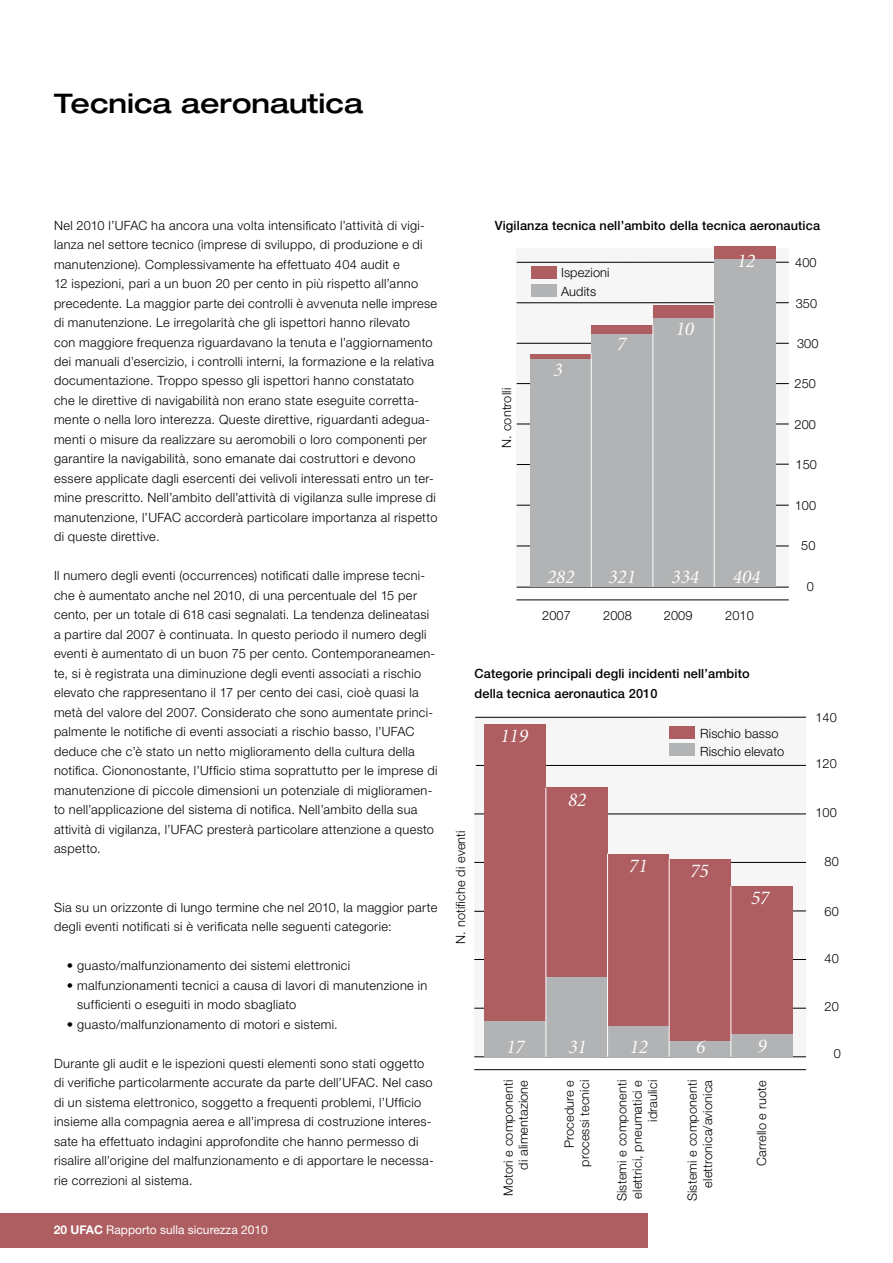
<style>
.page{position:relative;width:893px;height:1263px;background:#fff}
.page>*{position:absolute;margin:0;border:0;box-sizing:border-box;transform-origin:0 0}
.t1{font:500 expanded 27px "Helvetica Neue LT Std";color:#000}
.t2{font:italic 19.5px "Minion";color:#fff}
.t3{font:300 12.75px/19.5px "Helvetica Neue";letter-spacing:.025em;color:#000}
.t4{font:500 12.75px/19.5px "Helvetica Neue";letter-spacing:.01em;color:#000}
.t5{font:12px "Helvetica Neue";color:#fff}
.s1{font-weight:700}
</style>
<div class="page">
<div style="left:517px;top:249px;width:272px;height:338px;background:#f6f6f6"></div>
<hr style="left:517px;top:343px;width:272px;height:1px;background:#000">
<hr style="left:517px;top:383px;width:272px;height:1px;background:#000">
<hr style="left:517px;top:302px;width:272px;height:1px;background:#000">
<hr style="left:517px;top:464px;width:272px;height:1px;background:#000">
<hr style="left:517px;top:505px;width:272px;height:1px;background:#000">
<hr style="left:517px;top:546px;width:272px;height:1px;background:#000">
<hr style="left:517px;top:587px;width:272px;height:1px;background:#000">
<hr style="left:517px;top:424px;width:272px;height:1px;background:#000">
<hr style="left:517px;top:262px;width:272px;height:1px;background:#000">
<div style="left:0;top:1213px;width:647px;height:34px;background:#ae5d60"></div>
<div style="left:474px;top:717px;width:332px;height:340px;background:#f6f6f6"></div>
<hr style="left:474px;top:814px;width:332px;height:1px;background:#000">
<hr style="left:474px;top:862px;width:332px;height:1px;background:#000">
<hr style="left:476px;top:765px;width:330px;height:1px;background:#000">
<hr style="left:475px;top:717px;width:331px;height:1px;background:#000">
<hr style="left:474px;top:911px;width:332px;height:1px;background:#000">
<hr style="left:474px;top:959px;width:332px;height:1px;background:#000">
<hr style="left:474px;top:1008px;width:332px;height:1px;background:#000">
<hr style="left:474px;top:1056px;width:332px;height:1px;background:#000">
<hr style="left:474px;top:1069px;width:332px;height:1px;background:#000">
<div style="left:530px;top:358px;width:61px;height:229px;background:#b1b3b4"></div>
<div style="left:591px;top:334px;width:62px;height:253px;background:#b1b3b4"></div>
<div style="left:653px;top:315px;width:62px;height:272px;background:#b1b3b4"></div>
<div style="left:530px;top:354px;width:61px;height:5px;background:#ae5d60"></div>
<div style="left:591px;top:325px;width:62px;height:9px;background:#ae5d60"></div>
<div style="left:653px;top:305px;width:62px;height:13px;background:#ae5d60"></div>
<hr style="left:516px;top:600px;width:273px;height:1px;background:#000">
<div style="left:531px;top:266px;width:25px;height:13px;background:#ae5d60"></div>
<div style="left:531px;top:284px;width:25px;height:13px;background:#b1b3b4"></div>
<div style="left:669px;top:859px;width:62px;height:198px;background:#ae5d60"></div>
<div style="left:546px;top:788px;width:61px;height:269px;background:#ae5d60"></div>
<div style="left:669px;top:1041px;width:62px;height:16px;background:#b1b3b4"></div>
<div style="left:607px;top:853px;width:62px;height:192px;background:#ae5d60"></div>
<div style="left:669px;top:743px;width:25px;height:13px;background:#b1b3b4"></div>
<div style="left:669px;top:726px;width:25px;height:12px;background:#ae5d60"></div>
<div style="left:484px;top:724px;width:62px;height:332px;background:#ae5d60"></div>
<div style="left:731px;top:886px;width:61px;height:171px;background:#ae5d60"></div>
<div style="left:484px;top:1021px;width:62px;height:36px;background:#b1b3b4"></div>
<div style="left:731px;top:1034px;width:61px;height:23px;background:#b1b3b4"></div>
<div style="left:607px;top:1026px;width:62px;height:31px;background:#b1b3b4"></div>
<div style="left:546px;top:977px;width:62px;height:80px;background:#b1b3b4"></div>
<hr style="left:591px;top:353px;width:1px;height:234px;background:#fff">
<hr style="left:653px;top:325px;width:1px;height:262px;background:#fff">
<hr style="left:546px;top:788px;width:1px;height:269px;background:#fff">
<hr style="left:607px;top:853px;width:1px;height:204px;background:#fff">
<hr style="left:669px;top:859px;width:1px;height:198px;background:#fff">
<hr style="left:731px;top:886px;width:1px;height:171px;background:#fff">
<div style="left:714px;top:259px;width:62px;height:328px;background:#b1b3b4"></div>
<div style="left:714px;top:246px;width:62px;height:13px;background:#ae5d60"></div>
<hr style="left:714px;top:305px;width:1px;height:282px;background:#fff">
<h1 class="t1" style="left:54px;top:86px;width:311px">Tecnica aeronautica</h1>
<p class="t3" style="left:54px;top:215px;width:385px">Nel 2010 l’UFAC ha ancora una volta intensificato l’attività di vigi&shy;lanza nel settore tecnico (imprese di sviluppo, di produzione e di manutenzione). Complessivamente ha effettuato 404 audit e<br>12 ispezioni, pari a un buon 20 per cento in più rispetto all’anno precedente. La maggior parte dei controlli è avvenuta nelle imprese di manutenzione. Le irregolarità che gli ispettori hanno rilevato<br>con maggiore frequenza riguardavano la tenuta e l’aggiornamento dei manuali d’esercizio, i controlli interni, la formazione e la relativa documentazione. Troppo spesso gli ispettori hanno constatato che le direttive di navigabilità non erano state eseguite corretta&shy;mente o nella loro interezza. Queste direttive, riguardanti adegua&shy;menti o misure da realizzare su aeromobili o loro componenti per garantire la navigabilità, sono emanate dai costruttori e devono essere applicate dagli esercenti dei velivoli interessati entro un ter&shy;mine prescritto. Nell’ambito dell’attività di vigilanza sulle imprese di manutenzione, l’UFAC accorderà particolare importanza al rispetto di queste direttive.</p>
<p class="t3" style="left:54px;top:566px;width:385px">Il numero degli eventi (occurrences) notificati dalle imprese tecni&shy;che è aumentato anche nel 2010, di una percentuale del 15 per cento, per un totale di 618 casi segnalati. La tendenza delineatasi a partire dal 2007 è continuata. In questo periodo il numero degli eventi è aumentato di un buon 75 per cento. Contemporaneamen&shy;te, si è registrata una diminuzione degli eventi associati a rischio elevato che rappresentano il 17 per cento dei casi, cioè quasi la metà del valore del 2007. Considerato che sono aumentate princi&shy;palmente le notifiche di eventi associati a rischio basso, l’UFAC deduce che c’è stato un netto miglioramento della cultura della notifica. Ciononostante, l’Ufficio stima soprattutto per le imprese di manutenzione di piccole dimensioni un potenziale di miglioramen&shy;to nell’applicazione del sistema di notifica. Nell’ambito della sua attività di vigilanza, l’UFAC presterà particolare attenzione a questo aspetto.</p>
<p class="t3" style="left:54px;top:897px;width:385px">Sia su un orizzonte di lungo termine che nel 2010, la maggior parte degli eventi notificati si è verificata nelle seguenti categorie:</p>
<p class="t3" style="left:67px;top:956px;width:285px">• guasto/malfunzionamento dei sistemi elettronici</p>
<p class="t3" style="left:77px;top:975px;width:352px;text-indent:-10px">• malfunzionamenti tecnici a causa di lavori di manutenzione in sufficienti o eseguiti in modo sbagliato</p>
<p class="t3" style="left:67px;top:1014px;width:273px">• guasto/malfunzionamento di motori e sistemi.</p>
<p class="t3" style="left:54px;top:1053px;width:381px">Durante gli audit e le ispezioni questi elementi sono stati oggetto di verifiche particolarmente accurate da parte dell’UFAC. Nel caso di un sistema elettronico, soggetto a frequenti problemi, l’Ufficio insieme alla compagnia aerea e all’impresa di costruzione interes&shy;sate ha effettuato indagini approfondite che hanno permesso di risalire all’origine del malfunzionamento e di apportare le necessa&shy;rie correzioni al sistema.</p>
<p class="t5" style="left:54px;top:1223px;width:216px"><span class="s1">20 UFAC</span> Rapporto sulla sicurezza 2010</p>
<p class="t4" style="left:495px;top:215px;width:327px">Vigilanza tecnica nell’ambito della tecnica aeronautica</p>
<p class="t3" style="left:497px;top:448px;width:61px;rotate:-90deg">N. controlli</p>
<p class="t3" style="left:561px;top:263px;width:50px;line-height:18.3px">Ispezioni<br>Audits</p>
<h2 class="t2" style="left:553px;top:360px;width:11px">3</h2>
<h2 class="t2" style="left:616px;top:334px;width:11px">7</h2>
<h2 class="t2" style="left:675px;top:319px;width:20px">10</h2>
<h2 class="t2" style="left:736px;top:252px;width:20px">12</h2>
<h2 class="t2" style="left:546px;top:567px;width:29px">282</h2>
<h2 class="t2" style="left:608px;top:567px;width:29px">321</h2>
<h2 class="t2" style="left:671px;top:567px;width:29px">334</h2>
<h2 class="t2" style="left:732px;top:567px;width:29px">404</h2>
<p class="t3" style="left:542px;top:605px;width:30px">2007</p>
<p class="t3" style="left:603px;top:605px;width:30px">2008</p>
<p class="t3" style="left:664px;top:605px;width:30px">2009</p>
<p class="t3" style="left:725px;top:605px;width:30px">2010</p>
<p class="t3" style="left:795px;top:252px;width:23px">400</p>
<p class="t3" style="left:796px;top:293px;width:23px">350</p>
<p class="t3" style="left:797px;top:333px;width:23px">300</p>
<p class="t3" style="left:794px;top:374px;width:23px">250</p>
<p class="t3" style="left:794px;top:415px;width:23px">200</p>
<p class="t3" style="left:795px;top:455px;width:23px">150</p>
<p class="t3" style="left:795px;top:495px;width:23px">100</p>
<p class="t3" style="left:801px;top:535px;width:16px">50</p>
<p class="t3" style="left:807px;top:576px;width:9px">0</p>
<p class="t4" style="left:475px;top:664px;width:277px">Categorie principali degli incidenti nell’ambito della tecnica aeronautica 2010</p>
<h2 class="t2" style="left:500px;top:726px;width:29px">119</h2>
<p class="t3" style="left:700px;top:723px;width:80px">Rischio basso</p>
<p class="t3" style="left:700px;top:741px;width:86px">Rischio elevato</p>
<p class="t3" style="left:451px;top:944px;width:115px;rotate:-90deg">N. notifiche di eventi</p>
<h2 class="t2" style="left:567px;top:790px;width:20px">82</h2>
<h2 class="t2" style="left:629px;top:856px;width:20px">71</h2>
<h2 class="t2" style="left:690px;top:861px;width:20px">75</h2>
<h2 class="t2" style="left:750px;top:888px;width:20px">57</h2>
<h2 class="t2" style="left:506px;top:1037px;width:20px">17</h2>
<h2 class="t2" style="left:568px;top:1037px;width:20px">31</h2>
<h2 class="t2" style="left:629px;top:1037px;width:20px">12</h2>
<h2 class="t2" style="left:696px;top:1037px;width:11px">6</h2>
<h2 class="t2" style="left:757px;top:1036px;width:11px">9</h2>
<p class="t3" style="left:500px;top:1196px;width:118px;line-height:15.3px;text-align:right;rotate:-90deg">Motori e componenti di alimentazione</p>
<p class="t3" style="left:561px;top:1167px;width:88px;line-height:15.3px;text-align:right;rotate:-90deg">Procedure e processi tecnici</p>
<p class="t3" style="left:614px;top:1201px;width:123px;line-height:15.3px;text-align:right;rotate:-90deg">Sistemi e componenti elettrici, pneumatici e idraulici</p>
<p class="t3" style="left:684px;top:1201px;width:123px;line-height:15.3px;text-align:right;rotate:-90deg">Sistemi e componenti elettronica/avionica</p>
<p class="t3" style="left:751px;top:1166px;width:87px;rotate:-90deg">Carrello e ruote</p>
<p class="t3" style="left:815px;top:708px;width:23px">140</p>
<p class="t3" style="left:815px;top:753px;width:23px">120</p>
<p class="t3" style="left:815px;top:803px;width:23px">100</p>
<p class="t3" style="left:824px;top:852px;width:16px">80</p>
<p class="t3" style="left:824px;top:901px;width:16px">60</p>
<p class="t3" style="left:824px;top:948px;width:16px">40</p>
<p class="t3" style="left:824px;top:997px;width:16px">20</p>
<p class="t3" style="left:834px;top:1044px;width:9px">0</p>
</div>
